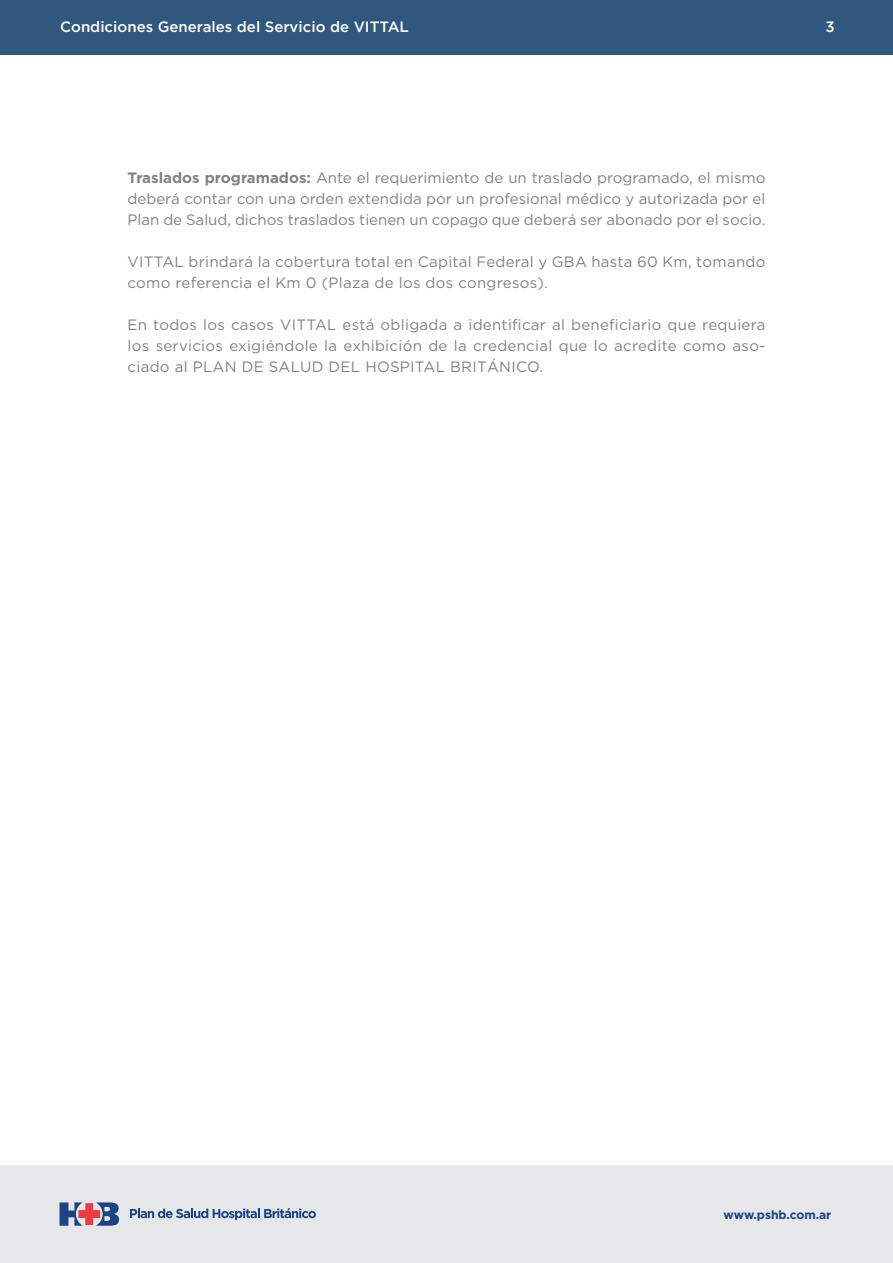
<style>
.page{position:relative;width:893px;height:1263px;background:#fff}
.page>*{position:absolute;margin:0;border:0;box-sizing:border-box;transform-origin:0 0}
.t1{font:15px/21px "Gotham";letter-spacing:.02em;color:#808285;text-align:justify}
.t2{font:500 15px "Gotham";color:#fff}
.t3{font:700 12px "Gotham";color:#1a4486}
.s1{font-weight:700}
</style>
<div class="page">
<div style="left:0;top:0;width:893px;height:54px;background:#30577d"></div>
<div style="left:0;top:1165px;width:893px;height:98px;background:#e6e7e9"></div>
<svg style="left:60px;top:1202px;width:59px;height:24px"></svg>
<svg style="left:130px;top:1208px;width:186px;height:12px"></svg>
<p class="t2" style="left:60px;top:18px;width:350px">Condiciones Generales del Servicio de VITTAL</p>
<p class="t2" style="left:826px;top:18px;width:11px">3</p>
<p class="t1" style="left:128px;top:166px;width:639px"><span class="s1">Traslados programados:</span> Ante el requerimiento de un traslado programado, el mismo deberá contar con una orden extendida por un profesional médico y autorizada por el Plan de Salud, dichos traslados tienen un copago que deberá ser abonado por el socio.</p>
<p class="t1" style="left:128px;top:250px;width:639px">VITTAL brindará la cobertura total en Capital Federal y GBA hasta 60 Km, tomando como referencia el Km 0 (Plaza de los dos congresos).</p>
<p class="t1" style="left:128px;top:313px;width:639px">En todos los casos VITTAL está obligada a identificar al beneficiario que requiera los servicios exigiéndole la exhibición de la credencial que lo acredite como aso&shy;ciado al PLAN DE SALUD DEL HOSPITAL BRITÁNICO.</p>
<p class="t3" style="left:724px;top:1208px;width:109px">www.pshb.com.ar</p>
</div>
